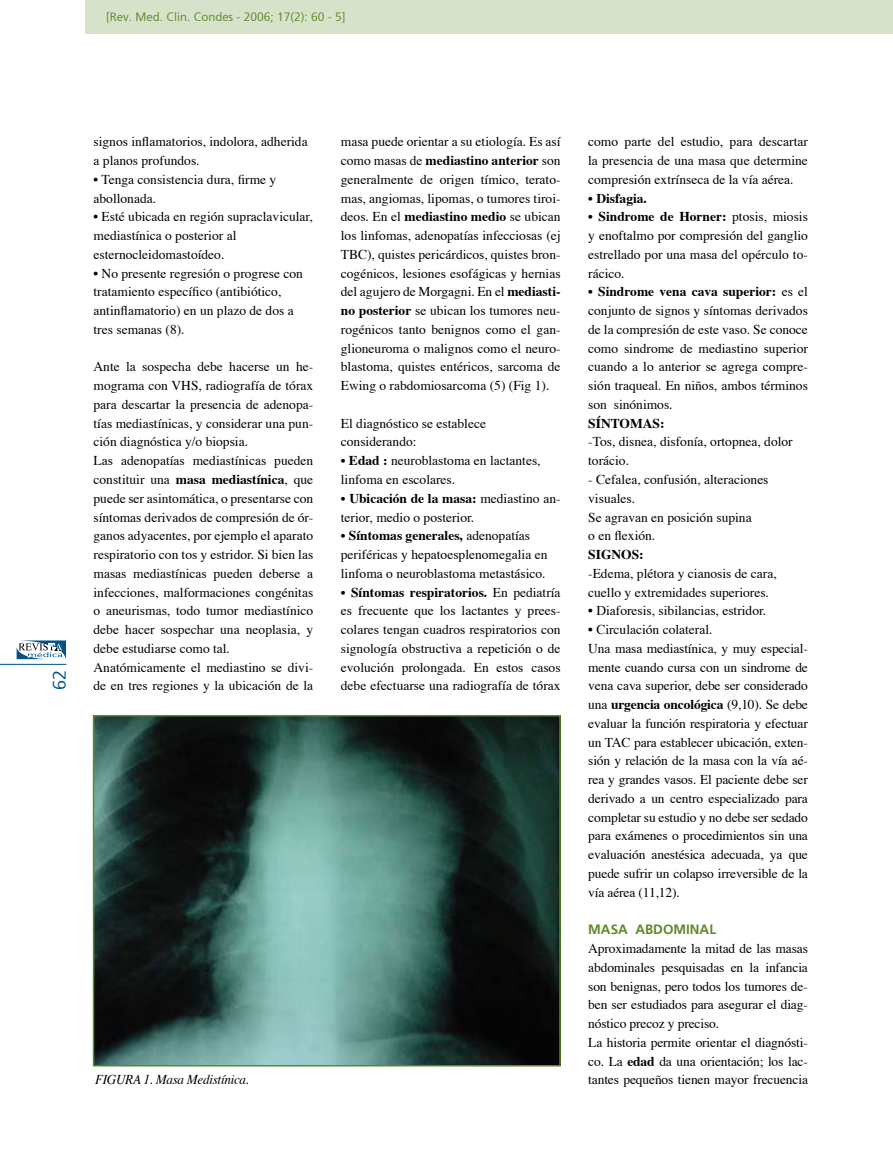
<style>
.page{position:relative;width:893px;height:1170px;background:#fff}
.page>*{position:absolute;margin:0;border:0;box-sizing:border-box;transform-origin:0 0}
.t1{font:18px "Weissach";color:#005488}
.t2{font:13.5px/18.8px "Times";color:#000}
.t3{font:700 13.5px "Times";color:#000}
.t4{font:italic 13.5px "Times";letter-spacing:-.02em;color:#000}
.t5{font:700 13.5px "Weissach";color:#5e8927}
.t6{font:12px "Weissach";color:#5e8927}
.s1{font-weight:700}
</style>
<div class="page">
<svg style="left:17px;top:640px;width:49px;height:19px"></svg>
<hr style="left:0;top:664px;width:66px;height:1px;background:#005488">
<img style="left:96px;top:718px;width:462px;height:345px">
<div style="left:93px;top:715px;width:468px;height:351px;border:2px solid #5e8927"></div>
<div style="left:85px;top:0;width:808px;height:34px;background:#d6e3ca"></div>
<p class="t6" style="left:106px;top:11px;width:241px">[Rev. Med. Clin. Condes - 2006; 17(2): 60 - 5]</p>
<h1 class="t1" style="left:50px;top:689px;width:21px;rotate:-90deg">62</h1>
<p class="t2" style="left:94px;top:131px;width:216px">signos inlamatorios, indolora, adherida a planos profundos.</p>
<p class="t2" style="left:94px;top:169px;width:184px">• Tenga consistencia dura, irme y abollonada.</p>
<p class="t2" style="left:94px;top:209px;width:221px">• Esté ubicada en región supraclavicular, mediastínica o posterior al esternocleidomastoídeo.</p>
<p class="t2" style="left:94px;top:265px;width:211px">• No presente regresión o progrese con tratamiento especíico (antibiótico, antinlamatorio) en un plazo de dos a tres semanas (8).</p>
<p class="t2" style="left:94px;top:359px;width:221px">Ante la sospecha debe hacerse un he&shy;mograma con VHS, radiografía de tórax para descartar la presencia de adenopa&shy;tías mediastínicas, y considerar una pun&shy;ción diagnóstica y/o biopsia.<br>Las adenopatías mediastínicas pueden constituir una <span class="s1">masa mediastínica</span>, que puede ser asintomática, o presentarse con síntomas derivados de compresión de ór&shy;ganos adyacentes, por ejemplo el aparato respiratorio con tos y estridor. Si bien las masas mediastínicas pueden deberse a infecciones, malformaciones congénitas o aneurismas, todo tumor mediastínico debe hacer sospechar una neoplasia, y debe estudiarse como tal.<br>Anatómicamente el mediastino se divi&shy;de en tres regiones y la ubicación de la</p>
<p class="t4" style="left:95px;top:1075px;width:156px">FIGURA 1. Masa Medistínica.</p>
<p class="t2" style="left:341px;top:134px;width:221px;text-align:justify">masa puede orientar a su etiología. Es así como masas de <span class="s1">mediastino anterior</span> son generalmente de origen tímico, terato&shy;mas, angiomas, lipomas, o tumores tiroi&shy;deos. En el <span class="s1">mediastino medio</span> se ubican los linfomas, adenopatías infecciosas (ej TBC), quistes pericárdicos, quistes bron&shy;cogénicos, lesiones esofágicas y hernias del agujero de Morgagni. En el <span class="s1">mediasti&shy;no posterior</span> se ubican los tumores neu&shy;rogénicos tanto benignos como el gan&shy;glioneuroma o malignos como el neuro&shy;blastoma, quistes entéricos, sarcoma de Ewing o rabdomiosarcoma (5) (Fig 1).</p>
<p class="t2" style="left:341px;top:415px;width:147px">El diagnóstico se establece considerando:</p>
<p class="t2" style="left:341px;top:452px;width:201px"><span class="s1">• Edad :</span> neuroblastoma en lactantes, linfoma en escolares.</p>
<p class="t2" style="left:341px;top:490px;width:221px"><span class="s1">• Ubicación de la masa:</span> mediastino an&shy;terior, medio o posterior.</p>
<p class="t2" style="left:341px;top:527px;width:208px"><span class="s1">• Síntomas generales,</span> adenopatías periféricas y hepatoesplenomegalia en linfoma o neuroblastoma metastásico.</p>
<p class="t2" style="left:341px;top:584px;width:221px;text-align:justify"><span class="s1">• Síntomas respiratorios.</span> En pediatría es frecuente que los lactantes y prees&shy;colares tengan cuadros respiratorios con signología obstructiva a repetición o de evolución prolongada. En estos casos debe efectuarse una radiografía de tórax</p>
<p class="t2" style="left:588px;top:134px;width:221px;text-align:justify">como parte del estudio, para descartar la presencia de una masa que determine compresión extrínseca de la vía aérea.</p>
<p class="t3" style="left:588px;top:193px;width:60px">• Disfagia.</p>
<p class="t2" style="left:588px;top:209px;width:221px;text-align:justify"><span class="s1">• Sindrome de Horner:</span> ptosis, miosis y enoftalmo por compresión del ganglio estrellado por una masa del opérculo to&shy;rácico.</p>
<p class="t2" style="left:588px;top:284px;width:221px;text-align:justify"><span class="s1">• Sindrome vena cava superior:</span> es el conjunto de signos y síntomas derivados de la compresión de este vaso. Se conoce como sindrome de mediastino superior cuando a lo anterior se agrega compre&shy;sión traqueal. En niños, ambos términos son sinónimos.</p>
<p class="t3" style="left:588px;top:418px;width:78px">SíntomaS:</p>
<p class="t2" style="left:588px;top:431px;width:206px">-Tos, disnea, disfonía, ortopnea, dolor torácio.</p>
<p class="t2" style="left:588px;top:471px;width:182px">- Cefalea, confusión, alteraciones visuales.<br>Se agravan en posición supina<br>o en lexión.</p>
<p class="t3" style="left:588px;top:549px;width:57px">SignoS:</p>
<p class="t2" style="left:588px;top:565px;width:190px">-Edema, plétora y cianosis de cara, cuello y extremidades superiores.</p>
<p class="t2" style="left:588px;top:602px;width:179px">• Diaforesis, sibilancias, estridor.</p>
<p class="t2" style="left:588px;top:621px;width:221px">• Circulación colateral.<br>Una masa mediastínica, y muy especial&shy;mente cuando cursa con un sindrome de vena cava superior, debe ser considerado una <span class="s1">urgencia oncológica</span> (9,10). Se debe evaluar la función respiratoria y efectuar un TAC para establecer ubicación, exten&shy;sión y relación de la masa con la vía aé&shy;rea y grandes vasos. El paciente debe ser derivado a un centro especializado para completar su estudio y no debe ser sedado para exámenes o procedimientos sin una evaluación anestésica adecuada, ya que puede sufrir un colapso irreversible de la vía aérea (11,12).</p>
<p class="t5" style="left:588px;top:921px;width:129px">MASA ABDOMINAL</p>
<p class="t2" style="left:588px;top:940px;width:221px">Aproximadamente la mitad de las masas abdominales pesquisadas en la infancia son benignas, pero todos los tumores de&shy;ben ser estudiados para asegurar el diag&shy;nóstico precoz y preciso.<br>La historia permite orientar el diagnósti&shy;co. La <span class="s1">edad</span> da una orientación; los lac&shy;tantes pequeños tienen mayor frecuencia</p>
</div>
